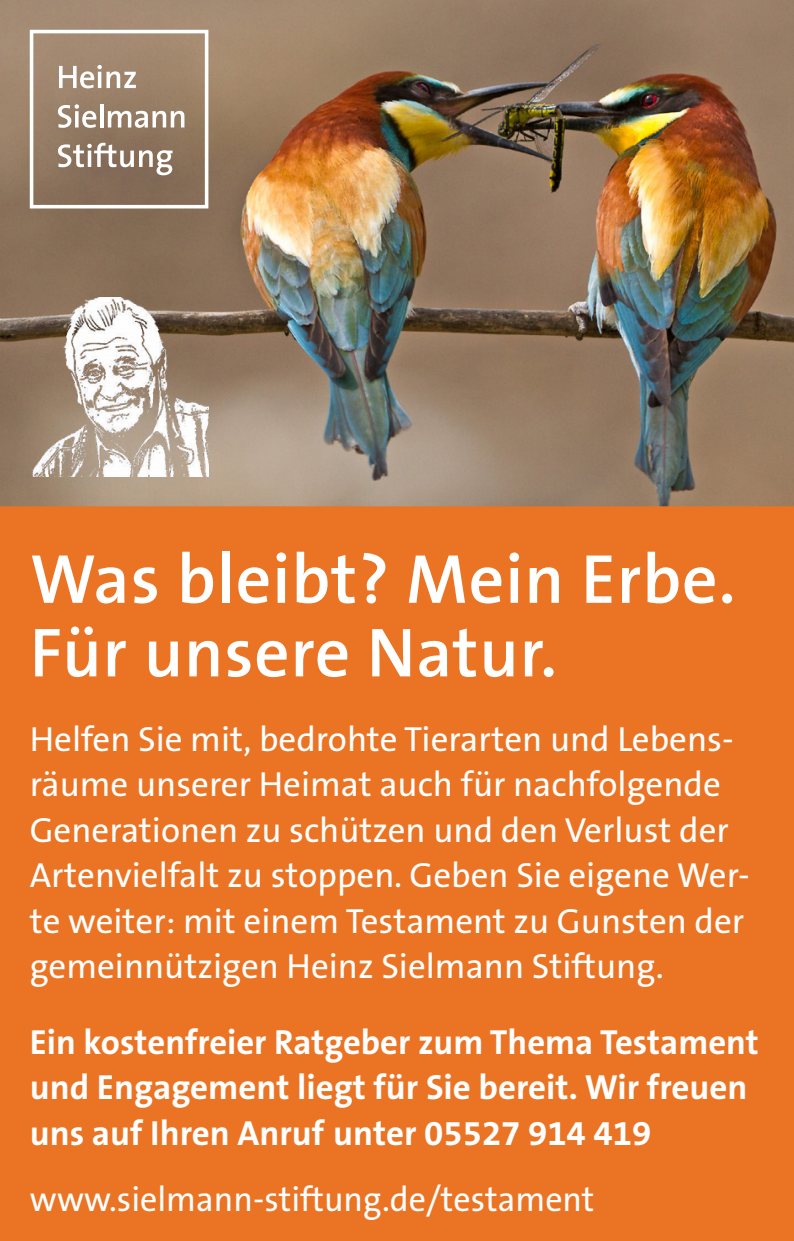
<style>
.page{position:relative;width:794px;height:1241px;background:#fff}
.page>*{position:absolute;margin:0;border:0;box-sizing:border-box;transform-origin:0 0}
.t1{font:600 70px/73.5px "The Sans B W6";letter-spacing:.01em;color:#fff}
.t2{font:35px/45.5px "The Sans B W5 Plain";color:#fff}
.t3{font:700 35px/45.5px "The Sans B W7";color:#fff}
</style>
<div class="page">
<img style="left:0;top:0;width:794px;height:506px">
<div style="left:2px;top:508px;width:790px;height:730px;background:#ea7424"></div>
<div style="left:0;top:506px;width:794px;height:734px;border:4px solid #ea7424"></div>
<svg style="left:30px;top:30px;width:178px;height:178px;background:#a58f7c"></svg>
<img style="left:30px;top:298px;width:178px;height:178px">
<h1 class="t1" style="left:30px;top:542px;width:707px">Was bleibt? Mein Erbe.<br>Für unsere Natur.</h1>
<p class="t2" style="left:30px;top:716px;width:721px">Helfen Sie mit, bedrohte Tierarten und Lebens&shy;räume unserer Heimat auch für nachfolgende Generationen zu schützen und den Verlust der Artenvielfalt zu stoppen. Geben Sie eigene Wer&shy;te weiter: mit einem Testament zu Gunsten der gemeinnützigen Heinz Sielmann Stiftung.</p>
<p class="t3" style="left:30px;top:1019px;width:730px">Ein kostenfreier Ratgeber zum Thema Testament und Engagement liegt für Sie bereit. Wir freuen uns auf Ihren Anruf unter 05527 914 419</p>
<p class="t2" style="left:30px;top:1176px;width:566px">www.sielmann-stiftung.de/testament</p>
</div>
